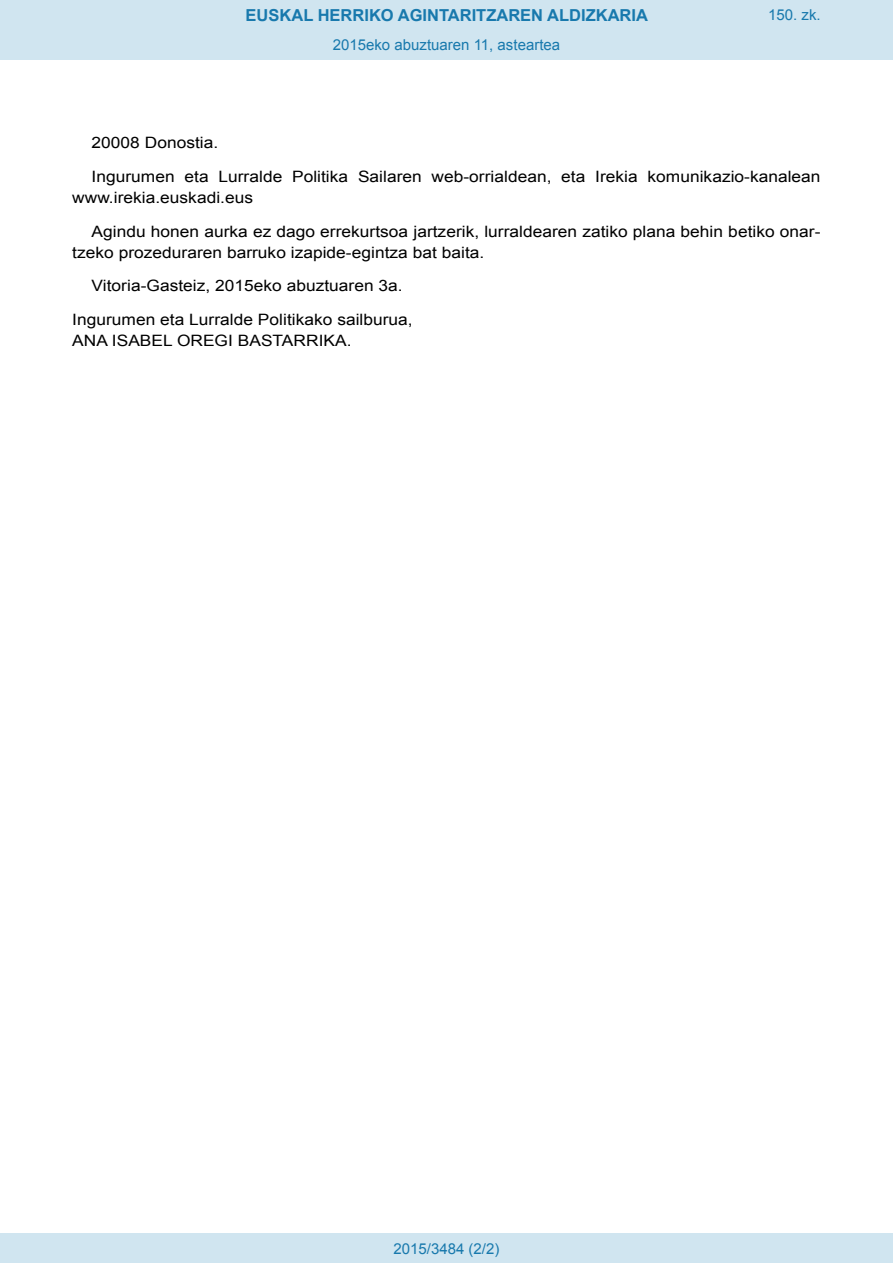
<style>
.page{position:relative;width:893px;height:1263px;background:#fff}
.page>*{position:absolute;margin:0;border:0;box-sizing:border-box;transform-origin:0 0}
.t1{font:700 16.5px "Arial";color:#1879ad}
.BOPVDetalle{font:15.6px/21px "Arial";color:#000;scale:1.11 1}
.BOPVFirmaPuesto{font:15.6px "Arial";color:#000;scale:1.11 1}
.BOPVFirmaLugFec{font:15.6px "Arial";color:#000;scale:1.11 1}
.BOPVFirmaNombre{font:15.6px "Arial";color:#000;scale:1.11 1}
.Paginacion_Centro{font:15px "Arial";color:#1879ad}
</style>
<div class="page">
<div style="left:0;top:0;width:893px;height:60px;background:#d0e5f0"></div>
<div style="left:0;top:1233px;width:893px;height:30px;background:#d0e5f0"></div>
<p class="t1" style="left:246px;top:4px;width:404px">EUSKAL HERRIKO AGINTARITZAREN ALDIZKARIA</p>
<p class="Paginacion_Centro" style="left:333px;top:35px;width:229px">2015eko abuztuaren 11, asteartea</p>
<p class="Paginacion_Centro" style="left:768px;top:5px;width:54px">150. zk.</p>
<p class="BOPVDetalle" style="left:92px;top:132px;width:116px">20008 Donostia.</p>
<p class="BOPVDetalle" style="left:72px;top:166px;width:676px;text-indent:19px">Ingurumen eta Lurralde Politika Sailaren web-orrialdean, eta Irekia komunikazio-kanalean www.irekia.euskadi.eus</p>
<p class="BOPVDetalle" style="left:72px;top:221px;width:676px;text-indent:19px">Agindu honen aurka ez dago errekurtsoa jartzerik, lurraldearen zatiko plana behin betiko onar&shy;tzeko prozeduraren barruko izapide-egintza bat baita.</p>
<p class="BOPVFirmaLugFec" style="left:92px;top:276px;width:282px">Vitoria-Gasteiz, 2015eko abuztuaren 3a.</p>
<p class="BOPVFirmaPuesto" style="left:72px;top:309px;width:308px">Ingurumen eta Lurralde Politikako sailburua,</p>
<p class="BOPVFirmaNombre" style="left:72px;top:330px;width:253px">ANA ISABEL OREGI BASTARRIKA.</p>
<p class="Paginacion_Centro" style="left:393px;top:1238px;width:107px">2015/3484 (2/2)</p>
</div>
